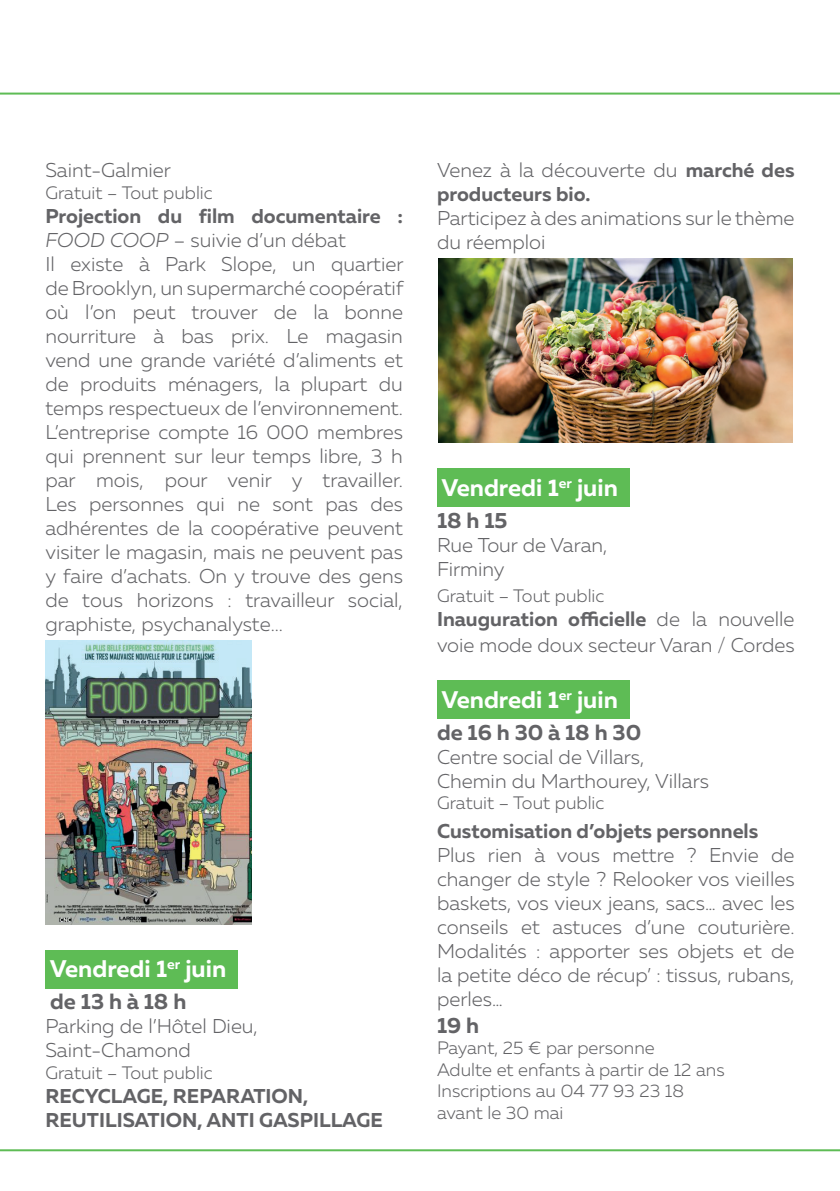
<style>
.page{position:relative;width:840px;height:1191px;background:#fff}
.page>*{position:absolute;margin:0;border:0;box-sizing:border-box;transform-origin:0 0}
.t1{font:700 24px "Muller";color:#fff}
.t2{font:700 22px "Muller";color:#636366}
.t3{font:300 20px/24px "Muller";color:#636366}
.t4{font:700 20px/24px "Muller";color:#636366}
.t5{font:300 18px/21.6px "Muller";color:#636366}
.s1{font-weight:700}
.s2{font-style:italic}
.s3{font-weight:300}
</style>
<div class="page">
<div style="left:45px;top:950px;width:192px;height:38px;background:#5ebc55"></div>
<img style="left:45px;top:640px;width:206px;height:284px">
<div style="left:437px;top:468px;width:192px;height:38px;background:#5ebc55"></div>
<div style="left:437px;top:680px;width:192px;height:38px;background:#5ebc55"></div>
<img style="left:438px;top:259px;width:354px;height:184px">
<hr style="left:0;top:93px;width:839px;height:2px;background:#5ebc55">
<hr style="left:0;top:1149px;width:839px;height:2px;background:#5ebc55">
<p class="t3" style="left:45px;top:158px;width:127px">Saint-Galmier</p>
<p class="t5" style="left:45px;top:182px;width:169px">Gratuit – Tout public</p>
<p class="t3" style="left:45px;top:204px;width:359px"><span class="s1">Projection du film documentaire :<br></span><span class="s2">FOOD COOP</span> – suivie d’un débat<br>Il existe à Park Slope, un quartier de Brooklyn, un supermarché coopératif où l’on peut trouver de la bonne nourriture à bas prix. Le magasin vend une grande variété d’aliments et de produits ménagers, la plupart du temps respectueux de l’environnement.<br>L’entreprise compte 16 000 membres qui prennent sur leur temps libre, 3 h par mois, pour venir y travailler.<br>Les personnes qui ne sont pas des adhérentes de la coopérative peuvent visiter le magasin, mais ne peuvent pas y faire d’achats. On y trouve des gens de tous horizons : travailleur social, graphiste, psychanalyste...</p>
<p class="t1" style="left:50px;top:954px;width:178px">Vendredi 1<sup>er</sup> juin</p>
<p class="t2" style="left:50px;top:988px;width:137px">de 13 h à 18 h</p>
<p class="t3" style="left:45px;top:1014px;width:214px">Parking de l’Hôtel Dieu,<br>Saint-Chamond</p>
<p class="t5" style="left:45px;top:1061px;width:169px">Gratuit – Tout public</p>
<p class="t4" style="left:45px;top:1084px;width:339px">RECYCLAGE, REPARATION,<br>REUTILISATION, ANTI GASPILLAGE</p>
<p class="t4" style="left:437px;top:158px;width:359px"><span class="s3">Venez à la découverte du</span> marché des producteurs bio.</p>
<p class="t3" style="left:437px;top:206px;width:359px">Participez à des animations sur le thème du réemploi</p>
<p class="t1" style="left:441px;top:472px;width:178px">Vendredi 1<sup>er</sup> juin</p>
<p class="t2" style="left:437px;top:506px;width:72px">18 h 15</p>
<p class="t3" style="left:437px;top:532px;width:172px">Rue Tour de Varan,<br>Firminy</p>
<p class="t5" style="left:437px;top:585px;width:169px">Gratuit – Tout public</p>
<p class="t3" style="left:437px;top:605px;width:359px;line-height:26.4px"><span class="s1">Inauguration officielle</span> de la nouvelle voie mode doux secteur Varan / Cordes</p>
<p class="t1" style="left:441px;top:684px;width:178px">Vendredi 1<sup>er</sup> juin</p>
<p class="t2" style="left:437px;top:718px;width:205px">de 16 h 30 à 18 h 30</p>
<p class="t3" style="left:437px;top:744px;width:273px">Centre social de Villars,<br>Chemin du Marthourey, Villars</p>
<p class="t5" style="left:437px;top:792px;width:169px">Gratuit – Tout public</p>
<p class="t4" style="left:437px;top:819px;width:323px">Customisation d’objets personnels</p>
<p class="t3" style="left:437px;top:843px;width:359px;text-align:justify">Plus rien à vous mettre ? Envie de changer de style ? Relooker vos vieilles baskets, vos vieux jeans, sacs… avec les conseils et astuces d’une couturière.<br>Modalités : apporter ses objets et de la petite déco de récup’ : tissus, rubans, perles…</p>
<p class="t2" style="left:437px;top:1011px;width:44px">19 h</p>
<p class="t5" style="left:437px;top:1037px;width:289px">Payant, 25 € par personne<br>Adulte et enfants à partir de 12 ans<br>Inscriptions au 04 77 93 23 18 avant le 30 mai</p>
</div>
